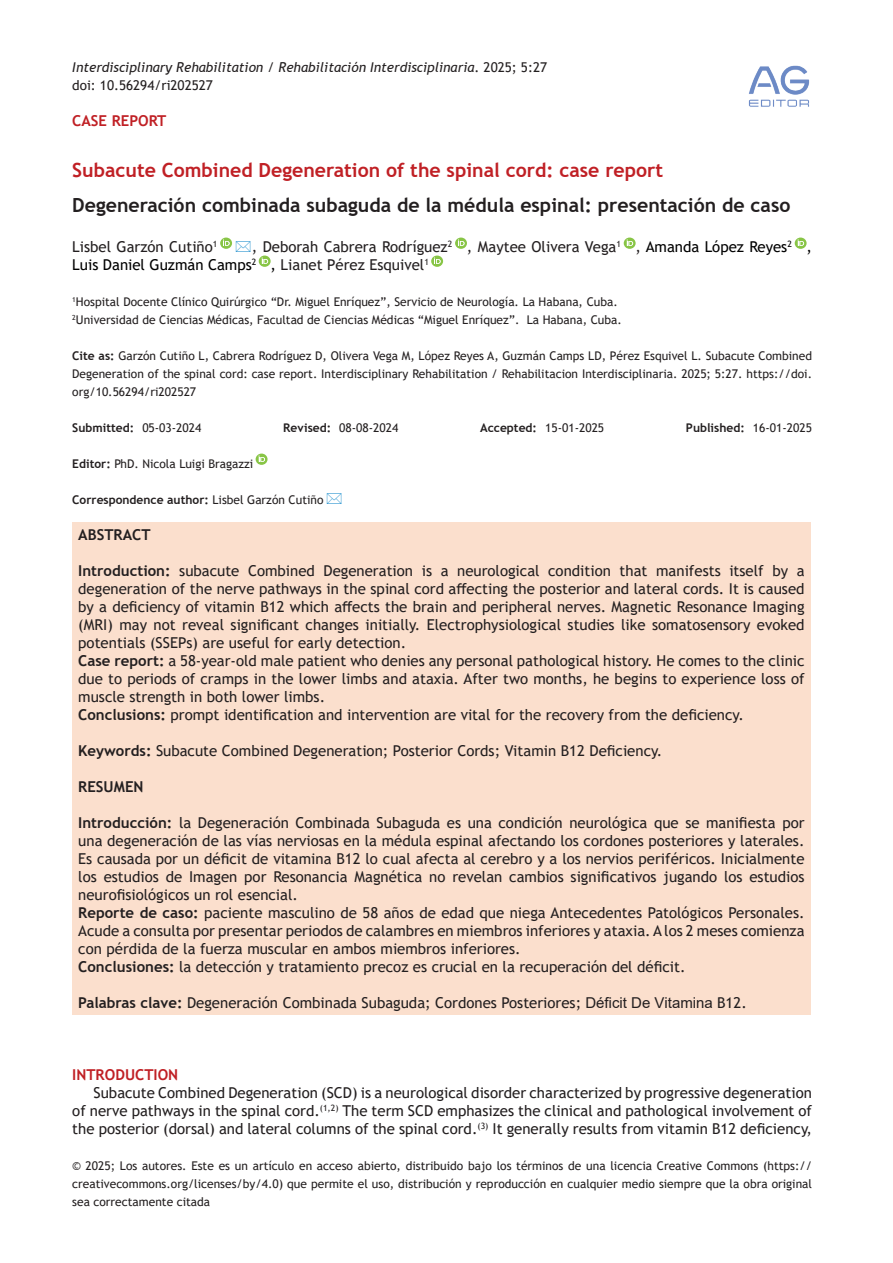
<style>
.page{position:relative;width:893px;height:1263px;background:#fff}
.page>*{position:absolute;margin:0;border:0;box-sizing:border-box;transform-origin:0 0}
.t1{font:700 19.5px "Trebuchet MS";color:#231f20}
.t2{font:700 19.5px "Trebuchet MS";color:#c02025}
.t3{font:15px/18px "Trebuchet MS";color:#231f20;text-align:justify}
.t4{font:700 15px "Trebuchet MS";color:#c02025}
.t5{font:700 15px "Trebuchet MS";color:#231f20}
.t6{font:italic 13.5px "Trebuchet MS";color:#231f20}
.t7{font:13.5px "Trebuchet MS";color:#231f20}
.t8{font:12px/18px "Trebuchet MS";color:#231f20;text-align:justify}
.t9{font:700 12px "Trebuchet MS";color:#231f20}
.s1{font-style:normal}
.s2{color:#000001}
.s3{font-weight:700}
.s4{font-weight:400}
.s5{font-family:"Arial"}
</style>
<div class="page">
<svg style="left:455px;top:238px;width:12px;height:11px"></svg>
<svg style="left:624px;top:238px;width:12px;height:11px"></svg>
<svg style="left:795px;top:238px;width:12px;height:11px"></svg>
<svg style="left:259px;top:256px;width:12px;height:11px"></svg>
<svg style="left:431px;top:256px;width:12px;height:11px"></svg>
<div style="left:72px;top:522px;width:739px;height:492px;background:#fbdfcd"></div>
<svg style="left:256px;top:454px;width:12px;height:11px"></svg>
<img style="left:748px;top:65px;width:62px;height:42px">
<svg style="left:220px;top:238px;width:12px;height:11px"></svg>
<p class="t6" style="left:72px;top:59px;width:476px">Interdisciplinary Rehabilitation / Rehabilitación Interdisciplinaria<span class="s1">. 2025; 5:27</span></p>
<p class="t7" style="left:72px;top:77px;width:142px">doi: 10.56294/ri202527</p>
<p class="t4" style="left:72px;top:111px;width:96px">CASE REPORT</p>
<p class="t2" style="left:72px;top:158px;width:592px">Subacute Combined Degeneration of the spinal cord: case report</p>
<p class="t1" style="left:72px;top:193px;width:720px">Degeneración combinada subaguda de la médula espinal: presentación de caso</p>
<p class="t3" style="left:72px;top:238px;width:147px">Lisbel Garzón Cutiño<sup>1</sup></p>
<p class="t3" style="left:72px;top:238px;width:741px;text-indent:179px">, Deborah Cabrera Rodríguez<sup>2</sup> , Maytee Olivera Vega<sup>1</sup> , <span class="s2">Amanda López Reyes</span><sup>2</sup> <span class="s2">,<br>Luis Daniel Guzmán Camps</span><sup>2</sup> <span class="s2">,</span> Lianet Pérez Esquivel<sup>1</sup></p>
<p class="t8" style="left:72px;top:293px;width:547px"><sup>1</sup>Hospital Docente Clínico Quirúrgico “Dr. Miguel Enríquez”, Servicio de Neurología. La Habana, Cuba.</p>
<p class="t8" style="left:72px;top:311px;width:551px"><sup>2</sup>Universidad de Ciencias Médicas, Facultad de Ciencias Médicas “Miguel Enríquez”. La Habana, Cuba.</p>
<p class="t8" style="left:72px;top:347px;width:741px"><span class="s3">Cite as:</span> Garzón Cutiño L, Cabrera Rodríguez D, Olivera Vega M, López Reyes A, Guzmán Camps LD, Pérez Esquivel L. Subacute Combined Degeneration of the spinal cord: case report. Interdisciplinary Rehabilitation / Rehabilitacion Interdisciplinaria. 2025; 5:27. https://doi. org/10.56294/ri202527</p>
<p class="t9" style="left:72px;top:420px;width:131px">Submitted: <span class="s4">05-03-2024</span></p>
<p class="t8" style="left:283px;top:419px;width:117px"><span class="s3">Revised:</span> 08-08-2024</p>
<p class="t8" style="left:480px;top:419px;width:126px"><span class="s3">Accepted:</span> 15-01-2025</p>
<p class="t9" style="left:686px;top:420px;width:128px">Published: <span class="s4">16-01-2025</span></p>
<p class="t8" style="left:72px;top:455px;width:183px"><span class="s3">Editor:</span> PhD. Nicola Luigi Bragazzi</p>
<p class="t9" style="left:72px;top:492px;width:253px">Correspondence author: <span class="s4">Lisbel Garzón Cutiño</span></p>
<p class="t5" style="left:78px;top:525px;width:74px">ABSTRACT</p>
<p class="t3" style="left:78px;top:562px;width:728px"><span class="s3">Introduction:</span> subacute Combined Degeneration is a neurological condition that manifests itself by a degeneration of the nerve pathways in the spinal cord affecting the posterior and lateral cords. It is caused by a deficiency of vitamin B12 which affects the brain and peripheral nerves. Magnetic Resonance Imaging (MRI) may not reveal significant changes initially. Electrophysiological studies like somatosensory evoked potentials (SSEPs) are useful for early detection.</p>
<p class="t3" style="left:78px;top:652px;width:728px"><span class="s3">Case report:</span> a 58-year-old male patient who denies any personal pathological history. He comes to the clinic due to periods of cramps in the lower limbs and ataxia. After two months, he begins to experience loss of muscle strength in both lower limbs.</p>
<p class="t3" style="left:78px;top:706px;width:667px"><span class="s3">Conclusions:</span> prompt identification and intervention are vital for the recovery from the deficiency.</p>
<p class="t3" style="left:78px;top:742px;width:585px"><span class="s3">Keywords:</span> Subacute Combined Degeneration; Posterior Cords; Vitamin B12 Deficiency.</p>
<p class="t5" style="left:78px;top:777px;width:67px">RESUMEN</p>
<p class="t3" style="left:78px;top:814px;width:728px"><span class="s3">Introducción:</span> la Degeneración Combinada Subaguda es una condición neurológica que se manifiesta por una degeneración de las vías nerviosas en la médula espinal afectando los cordones posteriores y laterales.<br>Es causada por un déficit de vitamina B12 lo cual afecta al cerebro y a los nervios periféricos. Inicialmente los estudios de Imagen por Resonancia Magnética no revelan cambios significativos jugando los estudios neurofisiológicos un rol esencial.</p>
<p class="t3" style="left:78px;top:904px;width:728px"><span class="s3">Reporte de caso:</span> paciente masculino de 58 años de edad que niega Antecedentes Patológicos Personales.<br>Acude a consulta por presentar periodos de calambres en miembros inferiores y ataxia. A los 2 meses comienza con pérdida de la fuerza muscular en ambos miembros inferiores.</p>
<p class="t3" style="left:78px;top:958px;width:609px"><span class="s3">Conclusiones:</span> la detección y tratamiento precoz es crucial en la recuperación del déficit.</p>
<p class="t3" style="left:78px;top:994px;width:670px"><span class="s3">Palabras clave:</span> Degeneración Combinada Subaguda; Cordones Posteriores; <span class="s5">Déficit De Vitamina</span> B12.</p>
<p class="t4" style="left:72px;top:1065px;width:107px">INTRODUCTION</p>
<p class="t3" style="left:72px;top:1084px;width:741px;text-indent:21px">Subacute Combined Degeneration (SCD) is a neurological disorder characterized by progressive degeneration of nerve pathways in the spinal cord.<sup>(1,2)</sup> The term SCD emphasizes the clinical and pathological involvement of the posterior (dorsal) and lateral columns of the spinal cord.<sup>(3)</sup> It generally results from vitamin B12 deficiency,</p>
<p class="t8" style="left:72px;top:1157px;width:741px">© 2025; Los autores. Este es un artículo en acceso abierto, distribuido bajo los términos de una licencia Creative Commons (https:// creativecommons.org/licenses/by/4.0) que permite el uso, distribución y reproducción en cualquier medio siempre que la obra original sea correctamente citada</p>
</div>
